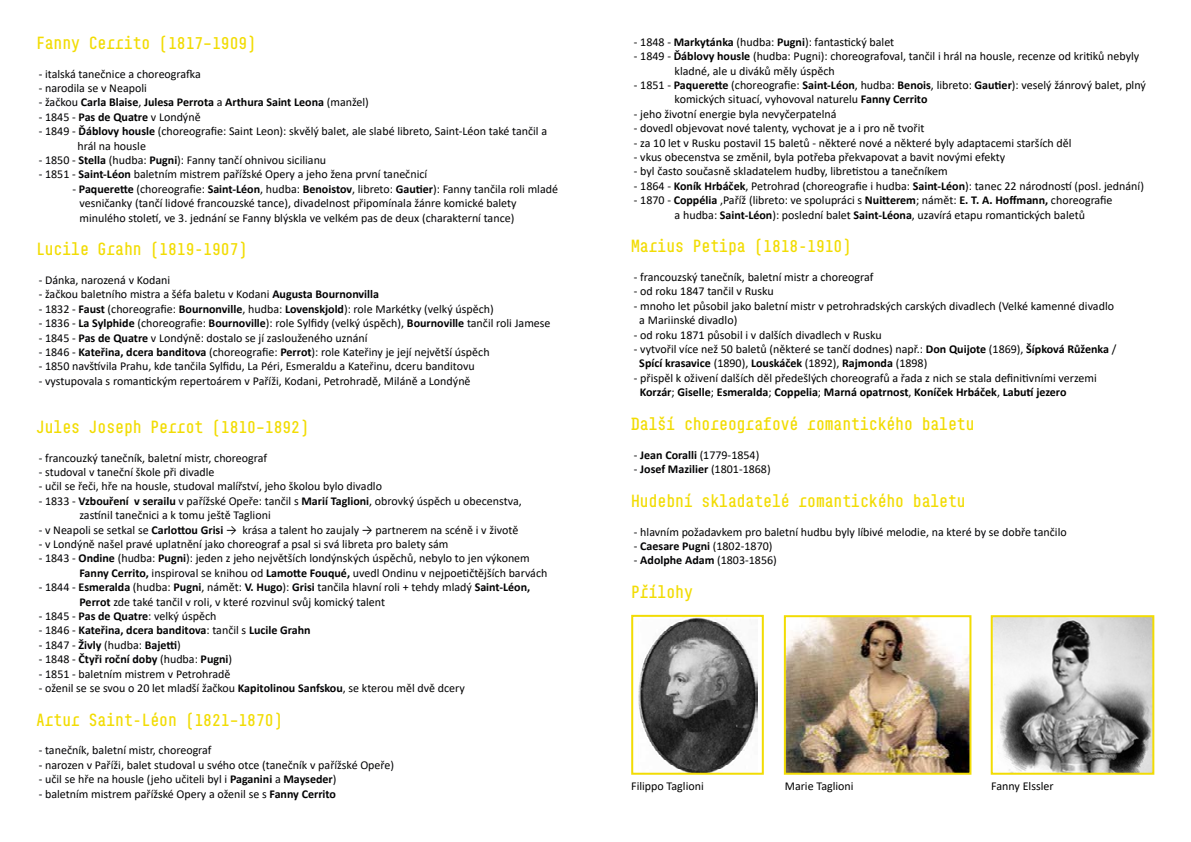
<style>
.page{position:relative;width:1191px;height:842px;background:#fff}
.page>*{position:absolute;margin:0;border:0;box-sizing:border-box;transform-origin:0 0}
.t1{font:500 16px "BC Sklonar";color:#f2dc03}
.t2{font:12px/14.4px "Calibri";color:#020203}
.t3{font:12px/14.4px "Calibri";color:#000}
.t4{font:700 12px "Calibri";color:#020203}
.s1{font-weight:400}
.s2{font-weight:700}
.s3{color:#000}
</style>
<div class="page">
<img style="left:787px;top:618px;width:181px;height:154px">
<div style="left:784px;top:615px;width:187px;height:160px;border:2px solid #f2dc03"></div>
<img style="left:993px;top:618px;width:158px;height:154px">
<div style="left:990px;top:615px;width:164px;height:160px;border:2px solid #f2dc03"></div>
<img style="left:638px;top:618px;width:119px;height:154px">
<div style="left:631px;top:615px;width:133px;height:160px;border:2px solid #f2dc03"></div>
<h1 class="t1" style="left:36px;top:33px;width:222px">Fanny Cerrito (1817–1909)</h1>
<p class="t2" style="left:39px;top:66px;width:164px">- italská tanečnice a choreografka</p>
<p class="t2" style="left:39px;top:81px;width:110px">- narodila se v Neapoli</p>
<p class="t4" style="left:39px;top:94px;width:332px"><span class="s1">- žačkou</span> Carla Blaise<span class="s1">,</span> Julesa Perrota <span class="s1">a</span> Arthura Saint Leona <span class="s1">(manžel)</span></p>
<p class="t2" style="left:39px;top:109px;width:163px">- 1845 - <span class="s2">Pas de Quatre</span> v Londýně</p>
<p class="t2" style="left:77px;top:124px;width:471px;text-indent:-39px">- 1849 - <span class="s2">Ďáblovy housle</span> (choreografie: Saint Leon): skvělý balet, ale slabé libreto, Saint-Léon také tančil a hrál na housle</p>
<p class="t2" style="left:39px;top:153px;width:289px">- 1850 - <span class="s2">Stella</span> (hudba: <span class="s2">Pugni</span>): Fanny tančí ohnivou sicilianu</p>
<p class="t2" style="left:39px;top:167px;width:390px">- 1851 - <span class="s2">Saint-Léon</span> baletním mistrem pařížské Opery a jeho žena první tanečnicí</p>
<p class="t2" style="left:79px;top:181px;width:480px;text-indent:-7px">- <span class="s2">Paquerette</span> (choreografie: <span class="s2">Saint-Léon</span>, hudba: <span class="s2">Benoistov</span>, libreto: <span class="s2">Gautier</span>): Fanny tančila roli mladé vesničanky (tančí lidové francouzské tance), divadelnost připomínala žánre komické balety minulého století, ve 3. jednání se Fanny blýskla ve velkém pas de deux (charakterní tance)</p>
<h1 class="t1" style="left:36px;top:239px;width:213px">Lucile Grahn (1819-1907)</h1>
<p class="t2" style="left:39px;top:273px;width:133px">- Dánka, narozená v Kodani</p>
<p class="t2" style="left:39px;top:287px;width:342px">- žačkou baletního mistra a šéfa baletu v Kodani <span class="s2">Augusta Bournonvilla</span></p>
<p class="t2" style="left:39px;top:301px;width:456px">- 1832 - <span class="s2">Faust</span> (choreografie: <span class="s2">Bournonville</span>, hudba: <span class="s2">Lovenskjold</span>): role Markétky (velký úspěch)</p>
<p class="t2" style="left:39px;top:316px;width:513px">- 1836 - <span class="s2">La Sylphide</span> (choreografie: <span class="s2">Bournoville</span>): role Sylfidy (velký úspěch), <span class="s2">Bournoville</span> tančil roli Jamese</p>
<p class="t2" style="left:39px;top:330px;width:330px">- 1845 - <span class="s2">Pas de Quatre</span> v Londýně: dostalo se jí zaslouženého uznání</p>
<p class="t2" style="left:39px;top:345px;width:452px">- 1846 - <span class="s2">Kateřina, dcera banditova</span> (choreografie: <span class="s2">Perrot</span>): role Kateřiny je její největší úspěch</p>
<p class="t2" style="left:39px;top:359px;width:437px">- 1850 navštívila Prahu, kde tančila Sylfidu, La Péri, Esmeraldu a Kateřinu, dceru banditovu</p>
<p class="t2" style="left:39px;top:373px;width:433px">- vystupovala s romantickým repertoárem v Paříži, Kodani, Petrohradě, Miláně a Londýně</p>
<h1 class="t1" style="left:36px;top:417px;width:274px">Jules Joseph Perrot (1810–1892)</h1>
<p class="t2" style="left:39px;top:450px;width:230px">- francouzký tanečník, baletní mistr, choreograf</p>
<p class="t2" style="left:39px;top:465px;width:177px">- studoval v taneční škole při divadle</p>
<p class="t2" style="left:39px;top:479px;width:345px">- učil se řeči, hře na housle, studoval malířství, jeho školou bylo divadlo</p>
<p class="t2" style="left:79px;top:493px;width:444px;text-indent:-41px">- 1833 - <span class="s2">Vzbouření v serailu</span> v pařížské Opeře: tančil s <span class="s2">Marií Taglioni</span>, obrovký úspěch u obecenstva, zastínil tanečnici a k tomu ještě Taglioni</p>
<p class="t2" style="left:39px;top:522px;width:481px">- v Neapoli se setkal se <span class="s2">Carlottou Grisi</span> <span class="s3">→</span> krása a talent ho zaujaly <span class="s3">→</span> partnerem na scéně i v životě</p>
<p class="t2" style="left:39px;top:537px;width:411px">- v Londýně našel pravé uplatnění jako choreograf a psal si svá libreta pro balety sám</p>
<p class="t2" style="left:79px;top:551px;width:469px;text-indent:-41px">- 1843 - <span class="s2">Ondine</span> (hudba: <span class="s2">Pugni</span>): jeden z jeho největších londýnských úspěchů, nebylo to jen výkonem<br><span class="s2">Fanny Cerrito,</span> inspiroval se knihou od <span class="s2">Lamotte Fouqué,</span> uvedl Ondinu v nejpoetičtějších barvách</p>
<p class="t2" style="left:79px;top:580px;width:452px;text-indent:-41px">- 1844 - <span class="s2">Esmeralda</span> (hudba: <span class="s2">Pugni</span>, námět: <span class="s2">V. Hugo</span>): <span class="s2">Grisi</span> <span class="s3">tančila</span> hlavní roli + tehdy mladý <span class="s2">Saint-Léon,<br>Perrot</span> zde také tančil v roli, v které rozvinul svůj komický talent</p>
<p class="t2" style="left:39px;top:609px;width:179px">- 1845 - <span class="s2">Pas de Quatre</span>: velký úspěch</p>
<p class="t4" style="left:39px;top:622px;width:273px"><span class="s1">- 1846 -</span> Kateřina, dcera banditova<span class="s1">: tančil s</span> Lucile Grahn</p>
<p class="t2" style="left:39px;top:637px;width:144px">- 1847 - <span class="s2">Živly</span> (hudba: <span class="s2">Bajetti</span>)</p>
<p class="t4" style="left:39px;top:651px;width:195px"><span class="s1">- 1848 -</span> Čtyři roční doby <span class="s1">(hudba:</span> Pugni<span class="s1">)</span></p>
<p class="t2" style="left:39px;top:666px;width:193px">- 1851 - baletním mistrem v Petrohradě</p>
<p class="t2" style="left:39px;top:681px;width:427px">- oženil se se svou o 20 let mladší žačkou <span class="s2">Kapitolinou Sanfskou</span>, se kterou měl dvě dcery</p>
<h1 class="t1" style="left:36px;top:710px;width:248px">Artur Saint-Léon (1821–1870)</h1>
<p class="t2" style="left:39px;top:743px;width:174px">- tanečník, baletní mistr, choreograf</p>
<p class="t2" style="left:39px;top:757px;width:357px">- narozen v Paříži, balet studoval u svého otce (tanečník v pařížské Opeře)</p>
<p class="t2" style="left:39px;top:772px;width:299px">- učil se hře na housle (jeho učiteli byl i <span class="s2">Paganini</span> a <span class="s2">Mayseder</span>)</p>
<p class="t2" style="left:39px;top:786px;width:299px">- baletním mistrem pařížské Opery a oženil se s <span class="s2">Fanny Cerrito</span></p>
<p class="t3" style="left:634px;top:34px;width:262px">- 1848 - <span class="s2">Markytánka</span> (hudba: <span class="s2">Pugni</span>): fantastický balet</p>
<p class="t3" style="left:674px;top:49px;width:466px;text-indent:-41px">- 1849 - <span class="s2">Ďáblovy housle</span> (hudba: Pugni): choreografoval, tančil i hrál na housle, recenze od kritiků nebyly kladné, ale u diváků měly úspěch</p>
<p class="t3" style="left:674px;top:78px;width:473px;text-indent:-41px">- 1851 - <span class="s2">Paquerette</span> (choreografie: <span class="s2">Saint-Léon</span>, hudba: <span class="s2">Benois</span>, libreto: <span class="s2">Gautier</span>): veselý žánrový balet, plný komických situací, vyhovoval naturelu <span class="s2">Fanny Cerrito</span></p>
<p class="t3" style="left:634px;top:106px;width:204px">- jeho životní energie byla nevyčerpatelná</p>
<p class="t3" style="left:634px;top:121px;width:292px">- dovedl objevovat nové talenty, vychovat je a i pro ně tvořit</p>
<p class="t3" style="left:634px;top:135px;width:439px">- za 10 let v Rusku postavil 15 baletů - některé nové a některé byly adaptacemi starších děl</p>
<p class="t3" style="left:634px;top:150px;width:373px">- vkus obecenstva se změnil, byla potřeba překvapovat a bavit novými efekty</p>
<p class="t3" style="left:634px;top:164px;width:315px">- byl často současně skladatelem hudby, libretistou a tanečníkem</p>
<p class="t3" style="left:634px;top:178px;width:511px">- 1864 - <span class="s2">Koník Hrbáček</span>, Petrohrad (choreografie i hudba: <span class="s2">Saint-Léon</span>): tanec 22 národností (posl. jednání)</p>
<p class="t3" style="left:674px;top:193px;width:439px;text-indent:-41px">- 1870 - <span class="s2">Coppélia</span> ,Paříž (libreto: ve spolupráci s <span class="s2">Nuitterem</span>; námět: <span class="s2">E. T. A. Hoffmann,</span> choreografie a hudba: <span class="s2">Saint-Léon</span>): poslední balet <span class="s2">Saint-Léona</span>, uzavírá etapu romantických baletů</p>
<h1 class="t1" style="left:631px;top:237px;width:222px">Marius Petipa (1818-1910)</h1>
<p class="t3" style="left:634px;top:270px;width:241px">- francouzský tanečník, baletní mistr a choreograf</p>
<p class="t3" style="left:634px;top:284px;width:141px">- od roku 1847 tančil v Rusku</p>
<p class="t3" style="left:639px;top:298px;width:476px;text-indent:-5px">- mnoho let působil jako baletní mistr v petrohradských carských divadlech (Velké kamenné divadlo a Mariinské divadlo)</p>
<p class="t3" style="left:634px;top:327px;width:249px">- od roku 1871 působil i v dalších divadlech v Rusku</p>
<p class="t3" style="left:639px;top:342px;width:478px;text-indent:-5px">- vytvořil více než 50 baletů (některé se tančí dodnes) např.: <span class="s2">Don Quijote</span> (1869), <span class="s2">Šípková Růženka</span> /<br><span class="s2">Spící krasavice</span> (1890), <span class="s2">Louskáček</span> (1892), <span class="s2">Rajmonda</span> (1898)</p>
<p class="t3" style="left:639px;top:370px;width:458px;text-indent:-6px">- přispěl k oživení dalších děl předešlých choreografů a řada z nich se stala definitivními verzemi<br><span class="s2">Korzár</span>; <span class="s2">Giselle</span>; <span class="s2">Esmeralda</span>; <span class="s2">Coppelia</span>; <span class="s2">Marná opatrnost</span>, <span class="s2">Koníček Hrbáček</span>, <span class="s2">Labutí jezero</span></p>
<h1 class="t1" style="left:631px;top:414px;width:345px">Další choreografové romantického baletu</h1>
<p class="t2" style="left:634px;top:447px;width:127px">- <span class="s2">Jean Coralli</span> (1779-1854)</p>
<p class="t4" style="left:634px;top:461px;width:138px"><span class="s1">-</span> Josef Mazilier <span class="s1">(1801-1868)</span></p>
<h1 class="t1" style="left:631px;top:491px;width:336px">Hudební skladatelé romantického baletu</h1>
<p class="t2" style="left:634px;top:524px;width:434px">- hlavním požadavkem pro baletní hudbu byly líbivé melodie, na které by se dobře tančilo</p>
<p class="t2" style="left:634px;top:538px;width:140px">- <span class="s2">Caesare Pugni</span> (1802-1870)</p>
<p class="t2" style="left:634px;top:553px;width:144px">- <span class="s2">Adolphe Adam</span> (1803-1856)</p>
<h1 class="t1" style="left:631px;top:582px;width:63px">Přílohy</h1>
<p class="t3" style="left:631px;top:778px;width:74px">Filippo Taglioni</p>
<p class="t3" style="left:784px;top:778px;width:70px">Marie Taglioni</p>
<p class="t3" style="left:991px;top:778px;width:64px">Fanny Elssler</p>
</div>
